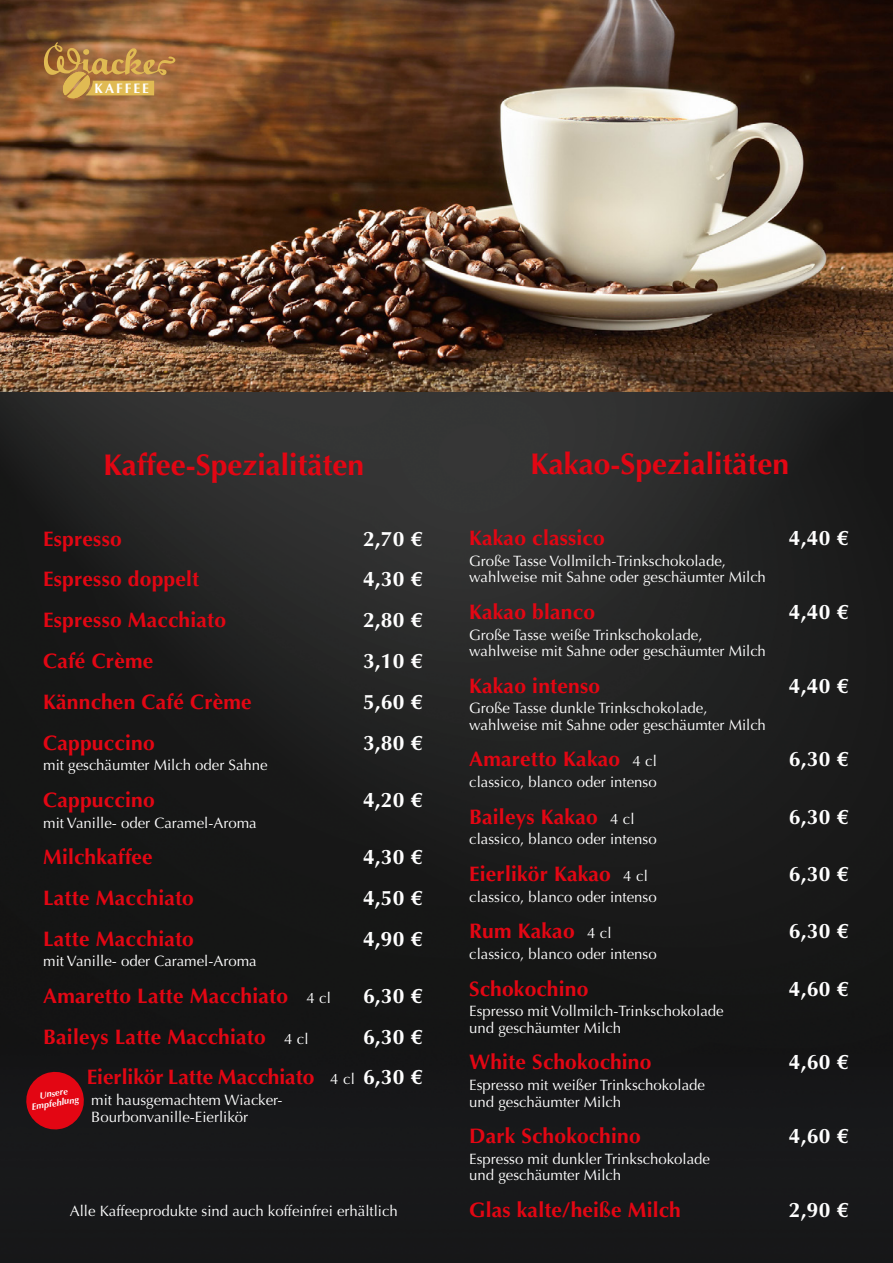
<style>
.page{position:relative;width:893px;height:1263px;background:#fff}
.page>*{position:absolute;margin:0;border:0;box-sizing:border-box;transform-origin:0 0}
.Überschrift{font:700 30px "Optima";color:#e30613}
.Head_Kakao{font:700 21px "Optima";letter-spacing:.01em;color:#e30613}
.Head_Kakao-2{font:700 21px "Optima";letter-spacing:.01em;color:#fff}
.Text_Kakao{font:15px/16.5px "Optima";color:#fff}
.Regular_cambria{font:15px "Optima";color:#fff}
.t1{font:700 13.65px "Optima";letter-spacing:.14em;color:#fff}
.Regular_cambria-2{font:italic 700 9.15px "Optima";color:#fff}
.s1{font-weight:400;font-size:15px;color:#fff}
.s2{color:#fff}
</style>
<div class="page">
<img style="left:0;top:392px;width:893px;height:871px">
<img style="left:0;top:0;width:893px;height:392px">
<svg style="left:44px;top:42px;width:131px;height:58px;background:#b88747"></svg>
<svg style="left:23px;top:1068px;width:65px;height:65px;background:#940c15"></svg>
<p class="t1" style="left:94px;top:80px;width:56px">KAFFEE</p>
<p class="Überschrift" style="left:103px;top:447px;width:262px">Kaffee-Spezialitäten</p>
<p class="Head_Kakao" style="left:43px;top:526px;width:80px">Espresso</p>
<p class="Head_Kakao-2" style="left:363px;top:526px;width:61px">2,70 €</p>
<p class="Head_Kakao" style="left:43px;top:567px;width:158px">Espresso doppelt</p>
<p class="Head_Kakao-2" style="left:363px;top:567px;width:61px">4,30 €</p>
<p class="Head_Kakao" style="left:43px;top:608px;width:184px">Espresso Macchiato</p>
<p class="Head_Kakao-2" style="left:363px;top:608px;width:61px">2,80 €</p>
<p class="Head_Kakao" style="left:43px;top:649px;width:112px">Café Crème</p>
<p class="Head_Kakao-2" style="left:363px;top:649px;width:61px">3,10 €</p>
<p class="Head_Kakao" style="left:43px;top:689px;width:210px">Kännchen Café Crème</p>
<p class="Head_Kakao-2" style="left:363px;top:689px;width:61px">5,60 €</p>
<p class="Head_Kakao" style="left:43px;top:730px;width:113px">Cappuccino</p>
<p class="Head_Kakao-2" style="left:363px;top:730px;width:61px">3,80 €</p>
<p class="Text_Kakao" style="left:43px;top:757px;width:226px">mit geschäumter Milch oder Sahne</p>
<p class="Head_Kakao" style="left:43px;top:787px;width:113px">Cappuccino</p>
<p class="Head_Kakao-2" style="left:363px;top:787px;width:61px">4,20 €</p>
<p class="Text_Kakao" style="left:43px;top:814px;width:215px">mit Vanille- oder Caramel-Aroma</p>
<p class="Head_Kakao" style="left:43px;top:845px;width:111px">Milchkaffee</p>
<p class="Head_Kakao-2" style="left:363px;top:845px;width:61px">4,30 €</p>
<p class="Head_Kakao" style="left:43px;top:885px;width:152px">Latte Macchiato</p>
<p class="Head_Kakao-2" style="left:363px;top:885px;width:61px">4,50 €</p>
<p class="Head_Kakao" style="left:43px;top:926px;width:152px">Latte Macchiato</p>
<p class="Head_Kakao-2" style="left:363px;top:926px;width:61px">4,90 €</p>
<p class="Text_Kakao" style="left:43px;top:953px;width:215px">mit Vanille- oder Caramel-Aroma</p>
<p class="Head_Kakao" style="left:43px;top:983px;width:289px">Amaretto Latte Macchiato <span class="s1">4 cl</span></p>
<p class="Head_Kakao-2" style="left:363px;top:983px;width:61px">6,30 €</p>
<p class="Head_Kakao" style="left:43px;top:1024px;width:267px">Baileys Latte Macchiato <span class="s1">4 cl</span></p>
<p class="Head_Kakao-2" style="left:363px;top:1024px;width:61px">6,30 €</p>
<p class="Head_Kakao" style="left:87px;top:1065px;width:337px">Eierlikör Latte Macchiato <span class="s1">4 cl</span> <span class="s2">6,30 €</span></p>
<p class="Text_Kakao" style="left:91px;top:1092px;width:193px">mit hausgemachtem Wiacker-<br>Bourbonvanille-Eierlikör</p>
<p class="Regular_cambria-2" style="left:39px;top:1090px;width:30px;rotate:-10deg">Unsere</p>
<p class="Regular_cambria-2" style="left:31px;top:1102px;width:49px;rotate:-10deg">Empfehlung</p>
<p class="Regular_cambria" style="left:70px;top:1202px;width:329px">Alle Kaffeeprodukte sind auch koffeinfrei erhältlich</p>
<p class="Überschrift" style="left:531px;top:446px;width:260px">Kakao-Spezialitäten</p>
<p class="Head_Kakao" style="left:469px;top:526px;width:137px">Kakao classico</p>
<p class="Head_Kakao-2" style="left:789px;top:526px;width:61px">4,40 €</p>
<p class="Text_Kakao" style="left:469px;top:553px;width:298px">Große Tasse Vollmilch-Trinkschokolade, wahlweise mit Sahne oder geschäumter Milch</p>
<p class="Head_Kakao" style="left:469px;top:600px;width:128px">Kakao blanco</p>
<p class="Head_Kakao-2" style="left:789px;top:600px;width:61px">4,40 €</p>
<p class="Text_Kakao" style="left:469px;top:626px;width:298px">Große Tasse weiße Trinkschokolade, wahlweise mit Sahne oder geschäumter Milch</p>
<p class="Head_Kakao" style="left:469px;top:673px;width:132px">Kakao intenso</p>
<p class="Head_Kakao-2" style="left:789px;top:673px;width:61px">4,40 €</p>
<p class="Text_Kakao" style="left:469px;top:700px;width:298px">Große Tasse dunkle Trinkschokolade, wahlweise mit Sahne oder geschäumter Milch</p>
<p class="Head_Kakao" style="left:469px;top:747px;width:189px">Amaretto Kakao <span class="s1">4 cl</span></p>
<p class="Head_Kakao-2" style="left:789px;top:747px;width:61px">6,30 €</p>
<p class="Text_Kakao" style="left:469px;top:774px;width:189px">classico, blanco oder intenso</p>
<p class="Head_Kakao" style="left:469px;top:804px;width:167px">Baileys Kakao <span class="s1">4 cl</span></p>
<p class="Head_Kakao-2" style="left:789px;top:804px;width:61px">6,30 €</p>
<p class="Text_Kakao" style="left:469px;top:831px;width:189px">classico, blanco oder intenso</p>
<p class="Head_Kakao" style="left:469px;top:862px;width:180px">Eierlikör Kakao <span class="s1">4 cl</span></p>
<p class="Head_Kakao-2" style="left:789px;top:862px;width:61px">6,30 €</p>
<p class="Text_Kakao" style="left:469px;top:889px;width:189px">classico, blanco oder intenso</p>
<p class="Head_Kakao" style="left:469px;top:919px;width:144px">Rum Kakao <span class="s1">4 cl</span></p>
<p class="Head_Kakao-2" style="left:789px;top:919px;width:61px">6,30 €</p>
<p class="Text_Kakao" style="left:469px;top:946px;width:189px">classico, blanco oder intenso</p>
<p class="Head_Kakao" style="left:469px;top:976px;width:121px">Schokochino</p>
<p class="Head_Kakao-2" style="left:789px;top:976px;width:61px">4,60 €</p>
<p class="Text_Kakao" style="left:469px;top:1003px;width:256px">Espresso mit Vollmilch-Trinkschokolade und geschäumter Milch</p>
<p class="Head_Kakao" style="left:469px;top:1050px;width:184px">White Schokochino</p>
<p class="Head_Kakao-2" style="left:789px;top:1050px;width:61px">4,60 €</p>
<p class="Text_Kakao" style="left:469px;top:1077px;width:237px">Espresso mit weißer Trinkschokolade und geschäumter Milch</p>
<p class="Head_Kakao" style="left:469px;top:1124px;width:173px">Dark Schokochino</p>
<p class="Head_Kakao-2" style="left:789px;top:1124px;width:61px">4,60 €</p>
<p class="Text_Kakao" style="left:469px;top:1151px;width:242px">Espresso mit dunkler Trinkschokolade und geschäumter Milch</p>
<p class="Head_Kakao" style="left:469px;top:1197px;width:213px">Glas kalte/heiße Milch</p>
<p class="Head_Kakao-2" style="left:789px;top:1197px;width:61px">2,90 €</p>
</div>
